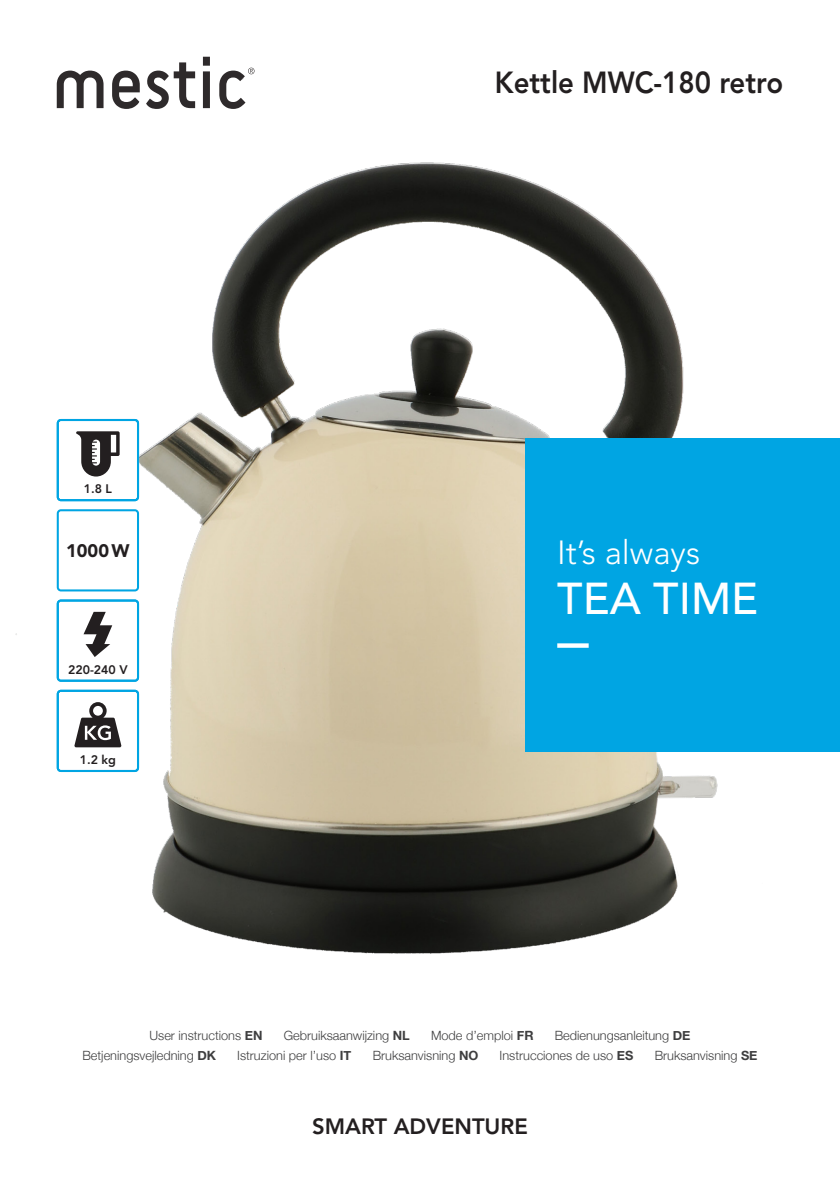
<style>
.page{position:relative;width:840px;height:1191px;background:#fff}
.page>*{position:absolute;margin:0;border:0;box-sizing:border-box;transform-origin:0 0}
.t1{font:500 44.2px "Avenir LT Std";color:#fff}
.t2{font:300 33.2px "Avenir LT Std";color:#fff}
.t3{font:800 30.2px "Avenir LT Std";color:#231f20;scale:.91 1}
.t4{font:800 22px "Avenir LT Std";color:#231f20}
.t5{font:900 18px "Avenir LT Std";color:#231f20}
.t6{font:300 12.8px "Helvetica Neue";color:#3e3e3f}
.t7{font:800 12.4px "Avenir LT Std";color:#231f20}
.s1{font-weight:700}
</style>
<div class="page">
<img style="left:15px;top:71px;width:703px;height:883px">
<svg style="left:146px;top:62px;width:49px;height:47px"></svg>
<svg style="left:112px;top:71px;width:28px;height:38px"></svg>
<svg style="left:57px;top:71px;width:46px;height:37px"></svg>
<svg style="left:203px;top:57px;width:7px;height:51px"></svg>
<svg style="left:219px;top:68px;width:35px;height:41px"></svg>
<div style="left:525px;top:438px;width:314px;height:314px;background:#00a5e3"></div>
<svg style="left:57px;top:419px;width:82px;height:82px"></svg>
<svg style="left:57px;top:509px;width:82px;height:82px"></svg>
<svg style="left:57px;top:690px;width:82px;height:82px"></svg>
<svg style="left:57px;top:599px;width:82px;height:82px"></svg>
<div style="left:557px;top:643px;width:31px;height:5px;background:#fff"></div>
<p class="t7" style="left:84px;top:481px;width:30px">1.8 L</p>
<p class="t5" style="left:66px;top:540px;width:65px">1000W</p>
<p class="t7" style="left:68px;top:662px;width:61px">220-240 V</p>
<p class="t7" style="left:80px;top:752px;width:38px">1.2 kg</p>
<p class="t3" style="left:494px;top:65px;width:318px">Kettle MWC-180 retro</p>
<p class="t2" style="left:557px;top:532px;width:144px">It’s always</p>
<p class="t1" style="left:557px;top:573px;width:202px">TEA TIME</p>
<p class="t6" style="left:149px;top:1024px;width:114px">User instructions <span class="s1">EN</span></p>
<p class="t6" style="left:283px;top:1024px;width:127px">Gebruiksaanwijzing <span class="s1">NL</span></p>
<p class="t6" style="left:431px;top:1024px;width:104px">Mode d’emploi <span class="s1">FR</span></p>
<p class="t6" style="left:554px;top:1024px;width:137px">Bedienungsanleitung <span class="s1">DE</span></p>
<p class="t6" style="left:82px;top:1044px;width:135px">Betjeningsvejledning <span class="s1">DK</span></p>
<p class="t6" style="left:237px;top:1044px;width:116px">Istruzioni per l’uso <span class="s1">IT</span></p>
<p class="t6" style="left:372px;top:1044px;width:107px">Bruksanvisning <span class="s1">NO</span></p>
<p class="t6" style="left:499px;top:1044px;width:135px">Instrucciones de uso <span class="s1">ES</span></p>
<p class="t6" style="left:654px;top:1044px;width:104px">Bruksanvisning <span class="s1">SE</span></p>
<p class="t4" style="left:312px;top:1113px;width:217px">SMART ADVENTURE</p>
</div>
